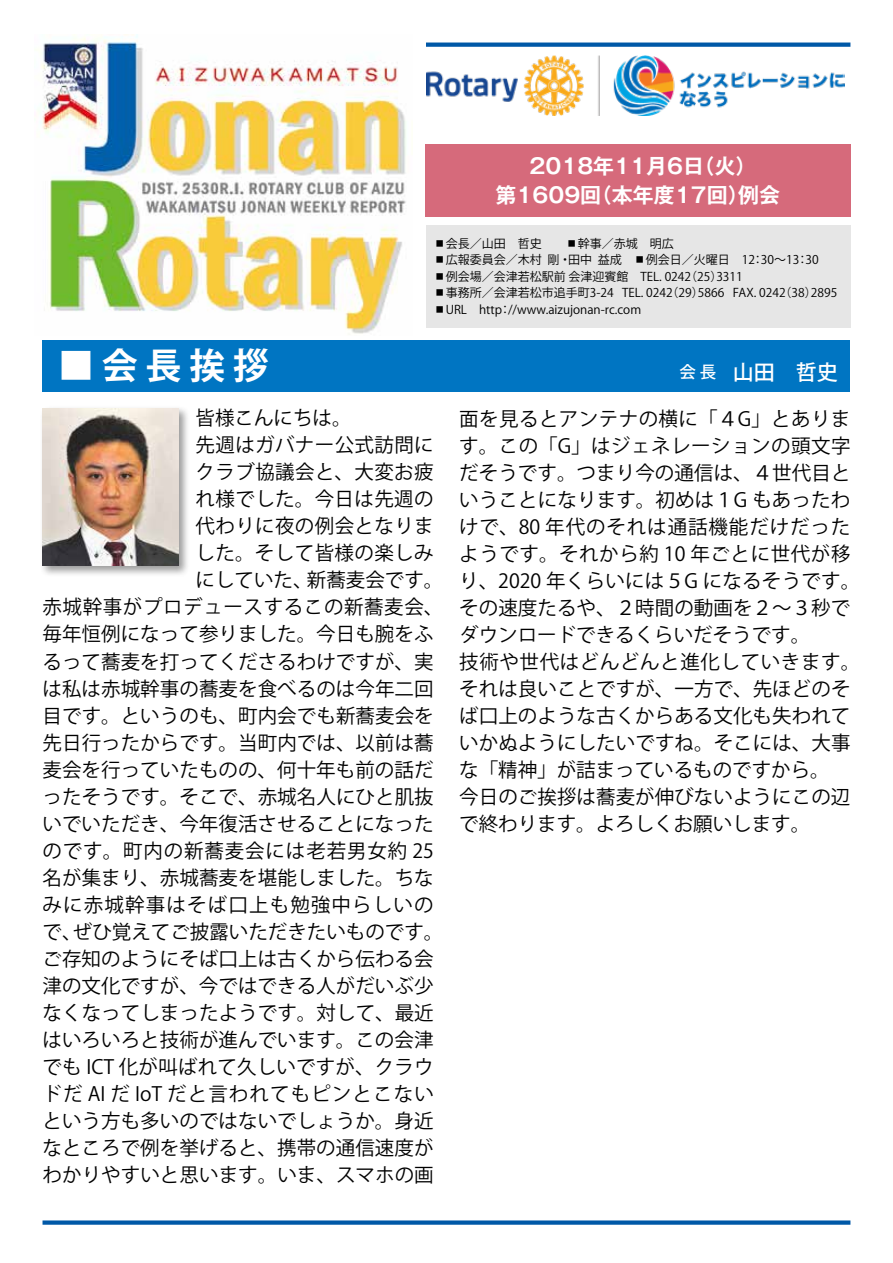
<style>
.page{position:relative;width:893px;height:1263px;background:#fff}
.page>*{position:absolute;margin:0;border:0;box-sizing:border-box;transform-origin:0 0}
.t1{font:700 36px "Koz Go Pro";color:#fff}
.t2{font:700 21px/28.5px "Gothic MB101 Pro De";color:#fff}
.t3{font:500 21px "Koz Go Pro";color:#fff}
.t4{font:19.5px/27px "Koz Go Pro";letter-spacing:.005em;color:#000}
.t5{font:19.5px "Koz Go Pro";letter-spacing:.03em;color:#000}
.t6{font:19.5px "Koz Go Pro";letter-spacing:.045em;color:#000}
.t7{font:19.5px "Koz Go Pro";letter-spacing:.06em;color:#000}
.t8{font:500 16.5px "Koz Go Pro";color:#fff}
.t9{font:12px/16.5px "Koz Go Pro";color:#000}
</style>
<div class="page">
<div style="left:43px;top:1220px;width:807px;height:5px;background:#0058a7"></div>
<svg style="left:426px;top:43px;width:424px;height:4px;background:#0e61ab"></svg>
<img style="left:426px;top:56px;width:419px;height:59px">
<div style="left:43px;top:340px;width:807px;height:51px;background:#0075c2"></div>
<div style="left:425px;top:225px;width:425px;height:102px;background:#e6e6e6"></div>
<img style="left:38px;top:34px;width:368px;height:300px">
<div style="left:425px;top:145px;width:425px;height:72px;background:#d66a7b"></div>
<div style="left:40px;top:406px;width:150px;height:171px;background:#000;opacity:.4"></div>
<img style="left:43px;top:408px;width:136px;height:158px">
<p class="t2" style="left:738px;top:150px;width:43px;text-indent:-209px">2018年11月6 （日火(例会</p>
<p class="t2" style="left:495px;top:178px;width:255px">第1609 （回本年度17回）</p>
<p class="t9" style="left:434px;top:236px;width:241px">▪会長／山田　哲史　　▪幹事／赤城　明広</p>
<p class="t9" style="left:434px;top:252px;width:109px">▪広報委員会／木村</p>
<p class="t9" style="left:598px;top:252px;width:133px">益成　▪例会日／火曜日</p>
<p class="t9" style="left:568px;top:252px;width:25px">田中</p>
<p class="t9" style="left:547px;top:252px;width:25px">剛・</p>
<p class="t9" style="left:742px;top:252px;width:78px">12：30〜13：30</p>
<p class="t9" style="left:434px;top:269px;width:259px">▪例会場／会津若松駅前会津迎賓館　TEL. 0242</p>
<p class="t9" style="left:685px;top:269px;width:39px">)25(</p>
<p class="t9" style="left:716px;top:269px;width:28px">3311</p>
<p class="t9" style="left:499px;top:285px;width:144px;text-indent:-65px">▪事務所／会津若松市追手町3-24：//www.aizujonan-rc.com</p>
<p class="t9" style="left:667px;top:285px;width:39px">（29）</p>
<p class="t9" style="left:622px;top:285px;width:52px">TEL. 0242</p>
<p class="t9" style="left:698px;top:285px;width:28px">5866</p>
<p class="t9" style="left:434px;top:302px;width:70px">▪URL　http</p>
<p class="t9" style="left:780px;top:285px;width:39px">)38(</p>
<p class="t9" style="left:733px;top:285px;width:54px">FAX. 0242</p>
<p class="t9" style="left:811px;top:285px;width:28px">2895</p>
<h1 class="t1" style="left:58px;top:343px;width:213px">■会長挨拶</h1>
<p class="t4" style="left:196px;top:405px;width:157px">皆様こんにちは。</p>
<p class="t4" style="left:196px;top:432px;width:240px">先週はガバナー公式訪問に</p>
<p class="t4" style="left:196px;top:459px;width:240px">クラブ協議会と、大変お疲</p>
<p class="t4" style="left:196px;top:486px;width:240px">れ様でした。今日は先週の</p>
<p class="t4" style="left:196px;top:513px;width:240px">代わりに夜の例会となりま</p>
<p class="t4" style="left:196px;top:540px;width:240px">した。そして皆様の楽しみ</p>
<p class="t4" style="left:307px;top:567px;width:138px">新蕎麦会です。</p>
<p class="t4" style="left:196px;top:567px;width:118px">にしていた、</p>
<p class="t5" style="left:43px;top:595px;width:402px">赤城幹事がプロデュースするこの新蕎麦会、</p>
<p class="t4" style="left:43px;top:621px;width:393px">毎年恒例になって参りました。今日も腕をふ</p>
<p class="t4" style="left:43px;top:648px;width:393px">るって蕎麦を打ってくださるわけですが、実</p>
<p class="t4" style="left:43px;top:675px;width:393px">は私は赤城幹事の蕎麦を食べるのは今年二回</p>
<p class="t4" style="left:43px;top:702px;width:393px">目です。というのも、町内会でも新蕎麦会を</p>
<p class="t4" style="left:43px;top:729px;width:393px">先日行ったからです。当町内では、以前は蕎</p>
<p class="t4" style="left:43px;top:756px;width:393px">麦会を行っていたものの、何十年も前の話だ</p>
<p class="t4" style="left:43px;top:783px;width:393px">ったそうです。そこで、赤城名人にひと肌抜</p>
<p class="t4" style="left:43px;top:810px;width:393px">いでいただき、今年復活させることになった</p>
<p class="t6" style="left:43px;top:838px;width:393px">のです。町内の新蕎麦会には老若男女約 25</p>
<p class="t4" style="left:43px;top:864px;width:393px">名が集まり、赤城蕎麦を堪能しました。ちな</p>
<p class="t7" style="left:43px;top:892px;width:393px">みに赤城幹事はそば口上も勉強中らしいの</p>
<p class="t4" style="left:73px;top:918px;width:372px">ぜひ覚えてご披露いただきたいものです。</p>
<p class="t4" style="left:43px;top:918px;width:393px">で、<br>ご存知のようにそば口上は古くから伝わる会津の文化ですが、今ではできる人がだいぶ少なくなってしまったようです。対して、最近はいろいろと技術が進んでいます。この会津でも ICT 化が叫ばれて久しいですが、クラウドだ AI だ IoT だと言われてもピンとこないという方も多いのではないでしょうか。身近なところで例を挙げると、携帯の通信速度がわかりやすいと思います。いま、スマホの画</p>
<p class="t3" style="left:733px;top:359px;width:106px">山田　哲史</p>
<p class="t8" style="left:679px;top:362px;width:55px">会長　</p>
<p class="t4" style="left:459px;top:405px;width:402px">面を見るとアンテナの横に「４G」とあります。この「G」はジェネレーションの頭文字だそうです。つまり今の通信は、４世代目ということになります。初めは１G もあったわけで、80 年代のそれは通話機能だけだったようです。それから約 10 年ごとに世代が移り、2020 年くらいには５G になるそうです。その速度たるや、２時間の動画を２～３秒でダウンロードできるくらいだそうです。<br>技術や世代はどんどんと進化していきます。それは良いことですが、一方で、先ほどのそば口上のような古くからある文化も失われていかぬようにしたいですね。そこには、大事な「精神」が詰まっているものですから。<br>今日のご挨拶は蕎麦が伸びないようにこの辺で終わります。よろしくお願いします。</p>
</div>
